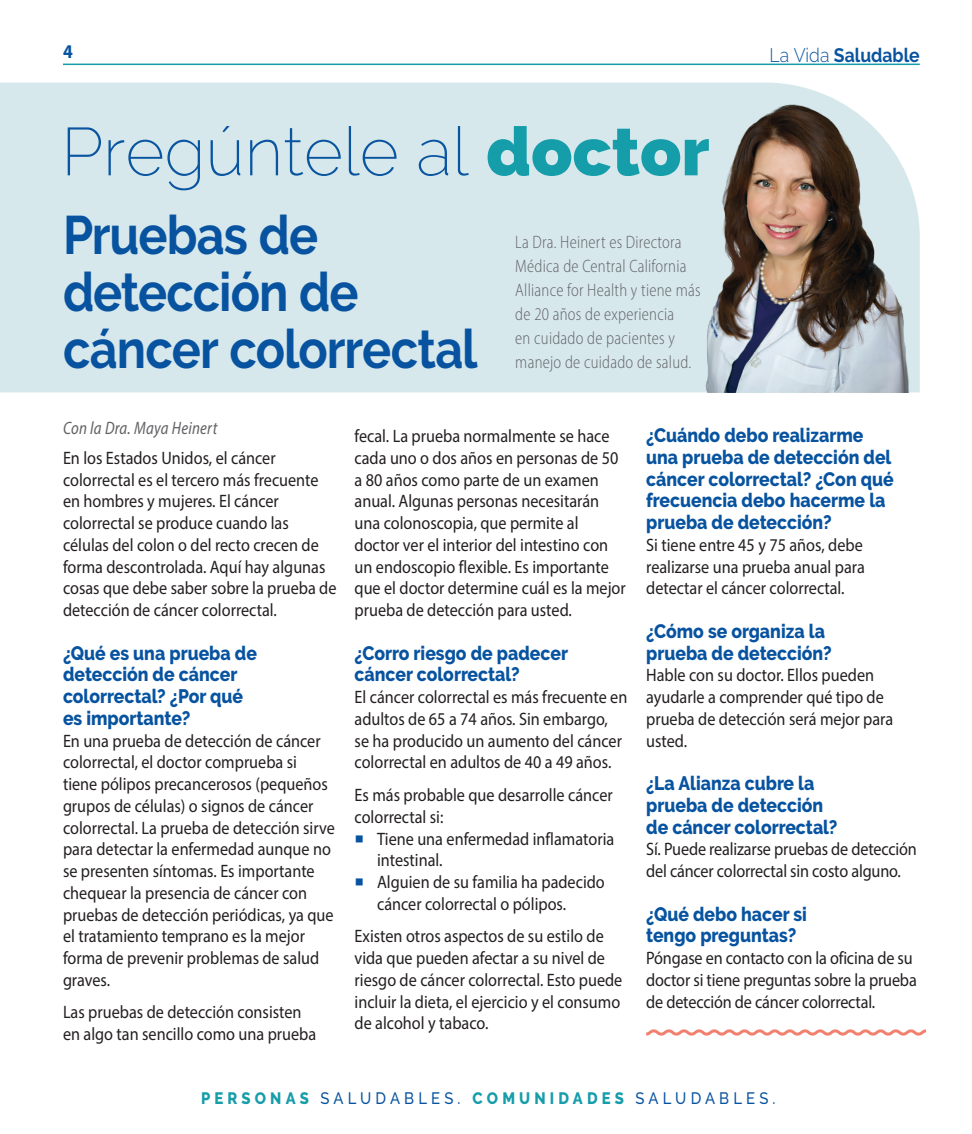
<style>
.page{position:relative;width:972px;height:1134px;background:#fff}
.page>*{position:absolute;margin:0;border:0;box-sizing:border-box;transform-origin:0 0}
.t1{font:200 67.5px "Raleway";color:#0a55a0}
.t2{font:700 54px/57px "Raleway";letter-spacing:-.02em;color:#0753a0;scale:.9 1}
.t3{font:800 19.5px/21.8px "Raleway";color:#0753a0;scale:.9 1}
.t4{font:700 19.5px "Raleway";color:#0753a0;scale:.9 1}
.t5{font:700 19.5px "Myriad Pro";color:#0753a0;scale:.9 1}
.t6{font:18px/21.8px "Myriad Pro";color:#231f20;scale:.9 1}
.t7{font:300 semi-condensed 18px/24px "Myriad Pro";letter-spacing:.015em;color:#636366;scale:.9 1}
.t8{font:italic semi-condensed 18px "Myriad Pro";letter-spacing:.015em;color:#636366;scale:.9 1}
.t9{font:500 16.5px "Raleway";letter-spacing:.28em;color:#0753a0;scale:.9 1}
.s1{font-weight:300}
.s2{font-weight:900;color:#169daa}
.s3{font-family:"Minion Pro";font-weight:500;font-size:24px;color:#0753a0}
.s4{font-weight:800;color:#169daa}
</style>
<div class="page">
<div style="left:0;top:82px;width:674px;height:310px;background:#d7e8ec"></div>
<img style="left:674px;top:82px;width:246px;height:310px">
<svg style="left:646px;top:1029px;width:281px;height:7px"></svg>
<hr style="left:63px;top:64px;width:857px;height:1px;background:#169daa">
<p class="t5" style="left:63px;top:39px;width:12px">4</p>
<p class="t4" style="left:770px;top:44px;width:168px"><span class="s1">La Vida</span> Saludable</p>
<h1 class="t1" style="left:61px;top:112px;width:650px">Pregúntele al <span class="s2">doctor</span></h1>
<h2 class="t2" style="left:63px;top:206px;width:462px">Pruebas de detección de cáncer colorrectal</h2>
<p class="t7" style="left:515px;top:230px;width:207px">La Dra. Heinert es Directora<br>Médica de Central California<br>Alliance for Health y tiene más de 20 años de experiencia<br>en cuidado de pacientes y manejo de cuidado de salud.</p>
<p class="t8" style="left:63px;top:418px;width:173px">Con la Dra. Maya Heinert</p>
<p class="t6" style="left:63px;top:447px;width:305px">En los Estados Unidos, el cáncer colorrectal es el tercero más frecuente en hombres y mujeres. El cáncer colorrectal se produce cuando las células del colon o del recto crecen de forma descontrolada. Aquí hay algunas cosas que debe saber sobre la prueba de detección de cáncer colorrectal.</p>
<p class="t3" style="left:63px;top:642px;width:217px">¿Qué es una prueba de detección de cáncer colorrectal? ¿Por qué es importante?</p>
<p class="t6" style="left:63px;top:729px;width:304px">En una prueba de detección de cáncer colorrectal, el doctor comprueba si tiene pólipos precancerosos (pequeños grupos de células) o signos de cáncer colorrectal. La prueba de detección sirve para detectar la enfermedad aunque no se presenten síntomas. Es importante chequear la presencia de cáncer con pruebas de detección periódicas, ya que el tratamiento temprano es la mejor forma de prevenir problemas de salud graves.</p>
<p class="t6" style="left:63px;top:1001px;width:283px">Las pruebas de detección consisten en algo tan sencillo como una prueba</p>
<p class="t6" style="left:355px;top:425px;width:303px">fecal. La prueba normalmente se hace cada uno o dos años en personas de 50 a 80 años como parte de un examen anual. Algunas personas necesitarán una colonoscopia, que permite al doctor ver el interior del intestino con un endoscopio flexible. Es importante que el doctor determine cuál es la mejor prueba de detección para usted.</p>
<p class="t3" style="left:355px;top:642px;width:239px">¿Corro riesgo de padecer cáncer colorrectal?</p>
<p class="t6" style="left:355px;top:686px;width:305px">El cáncer colorrectal es más frecuente en adultos de 65 a 74 años. Sin embargo,<br>se ha producido un aumento del cáncer colorrectal en adultos de 40 a 49 años.</p>
<p class="t6" style="left:355px;top:784px;width:288px">Es más probable que desarrolle cáncer colorrectal si:</p>
<p class="t6" style="left:377px;top:827px;width:265px;text-indent:-23px"><span class="s3">■</span> Tiene una enfermedad inflamatoria intestinal.</p>
<p class="t6" style="left:377px;top:871px;width:255px;text-indent:-23px"><span class="s3">■</span> Alguien de su familia ha padecido cáncer colorrectal o pólipos.</p>
<p class="t6" style="left:355px;top:925px;width:299px">Existen otros aspectos de su estilo de vida que pueden afectar a su nivel de riesgo de cáncer colorrectal. Esto puede incluir la dieta, el ejercicio y el consumo de alcohol y tabaco.</p>
<p class="t3" style="left:646px;top:425px;width:276px">¿Cuándo debo realizarme una prueba de detección del cáncer colorrectal? ¿Con qué frecuencia debo hacerme la prueba de detección?</p>
<p class="t6" style="left:646px;top:534px;width:244px;text-align:justify">Si tiene entre 45 y 75 años, debe realizarse una prueba anual para detectar el cáncer colorrectal.</p>
<p class="t3" style="left:646px;top:620px;width:208px">¿Cómo se organiza la prueba de detección?</p>
<p class="t6" style="left:646px;top:664px;width:276px">Hable con su doctor. Ellos pueden ayudarle a comprender qué tipo de prueba de detección será mejor para usted.</p>
<p class="t3" style="left:646px;top:773px;width:214px">¿La Alianza cubre la prueba de detección de cáncer colorrectal?</p>
<p class="t6" style="left:646px;top:838px;width:302px">Sí. Puede realizarse pruebas de detección del cáncer colorrectal sin costo alguno.</p>
<p class="t3" style="left:646px;top:903px;width:180px">¿Qué debo hacer si tengo preguntas?</p>
<p class="t6" style="left:646px;top:947px;width:302px">Póngase en contacto con la oficina de su doctor si tiene preguntas sobre la prueba de detección de cáncer colorrectal.</p>
<p class="t9" style="left:201px;top:1088px;width:640px"><span class="s4">PERSONAS</span> SALUDABLES. <span class="s4">COMUNIDADES</span> SALUDABLES.</p>
</div>
